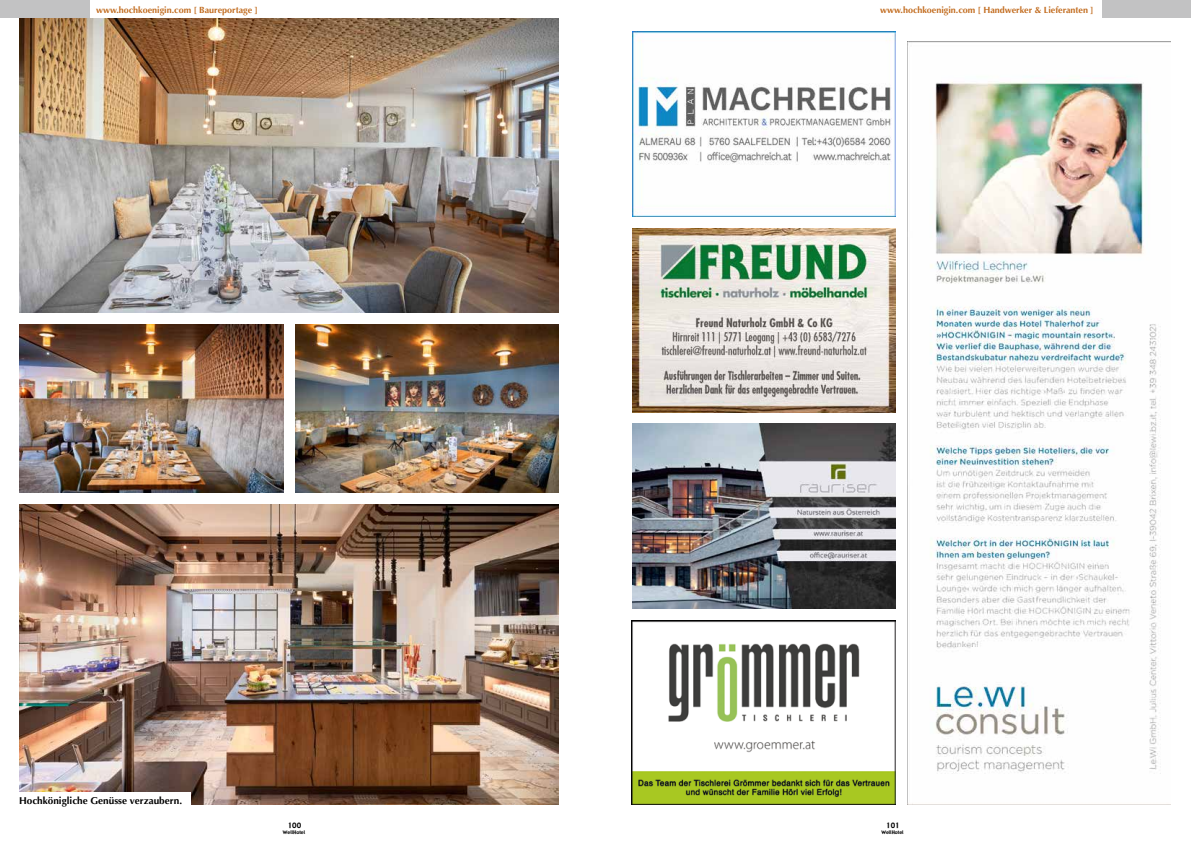
<style>
.page{position:relative;width:1191px;height:842px;background:#fff}
.page>*{position:absolute;margin:0;border:0;box-sizing:border-box;transform-origin:0 0}
.t1{font:700 10px "Optima";color:#000}
.t2{font:700 9px "Optima";color:#c26c1f}
.t3{font:7.3px "Gadget";color:#000}
.t4{font:4.8px "Gadget";color:#000}
</style>
<div class="page">
<img style="left:20px;top:17px;width:538px;height:295px">
<img style="left:20px;top:504px;width:538px;height:300px">
<div style="left:19px;top:792px;width:172px;height:24px;background:#fff"></div>
<img style="left:20px;top:324px;width:263px;height:168px">
<img style="left:295px;top:324px;width:263px;height:168px">
<div style="left:0;top:0;width:89px;height:17px;background:#c2c2c3"></div>
<div style="left:1102px;top:0;width:89px;height:17px;background:#c2c2c3"></div>
<img style="left:907px;top:42px;width:264px;height:762px">
<img style="left:632px;top:424px;width:263px;height:184px">
<img style="left:632px;top:32px;width:263px;height:184px">
<img style="left:632px;top:228px;width:263px;height:184px">
<img style="left:632px;top:620px;width:263px;height:184px">
<p class="t2" style="left:96px;top:5px;width:163px">www.hochkoenigin.com [ Baureportage ]</p>
<p class="t2" style="left:880px;top:5px;width:215px">www.hochkoenigin.com [ Handwerker &amp; Lieferanten ]</p>
<p class="t1" style="left:19px;top:795px;width:164px">Hochkönigliche Genüsse verzaubern.</p>
<p class="t3" style="left:288px;top:821px;width:15px">100</p>
<p class="t4" style="left:283px;top:829px;width:24px">WellHotel</p>
<p class="t3" style="left:886px;top:821px;width:15px">101</p>
<p class="t4" style="left:881px;top:829px;width:24px">WellHotel</p>
</div>
